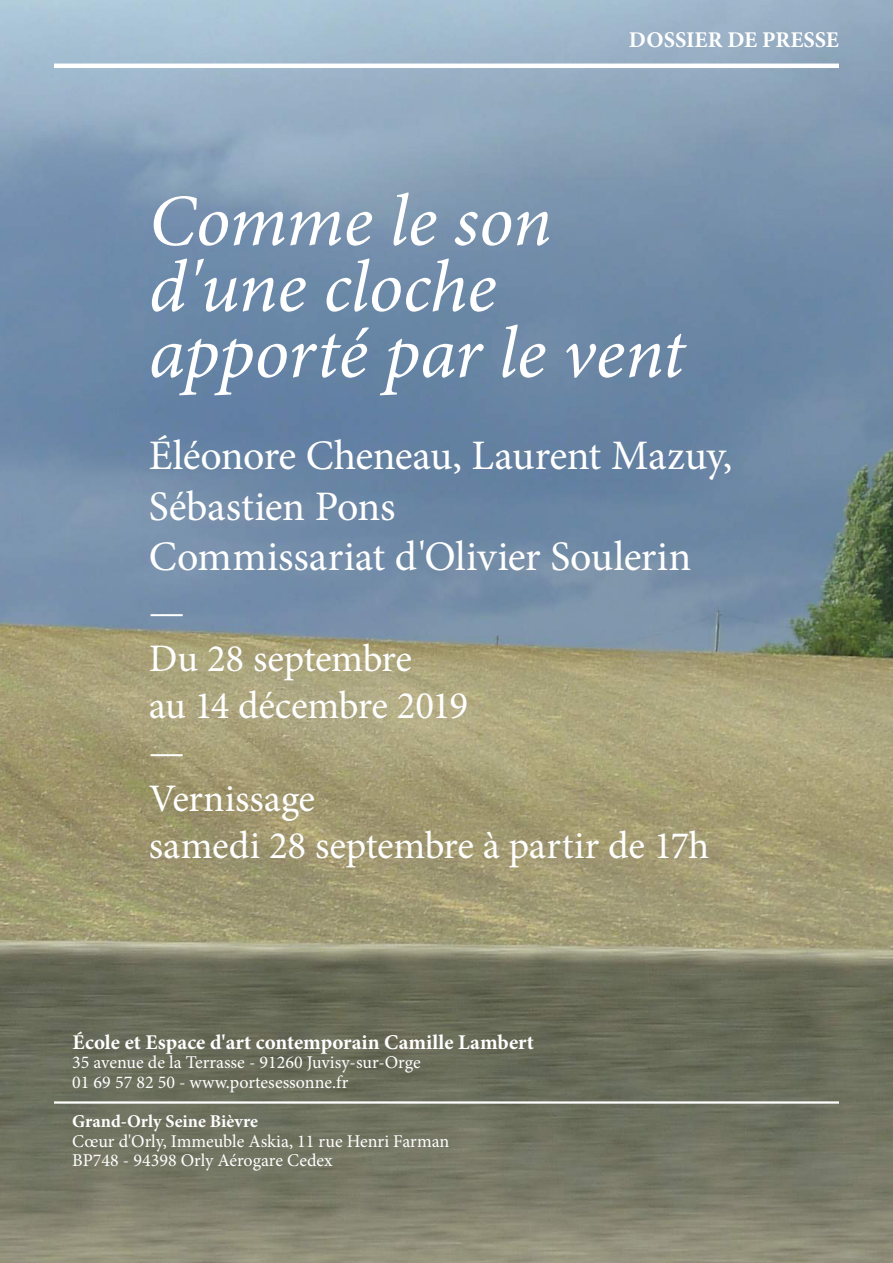
<style>
.page{position:relative;width:893px;height:1263px;background:#fff}
.page>*{position:absolute;margin:0;border:0;box-sizing:border-box;transform-origin:0 0}
.t1{font:italic 73.5px/66px "Minion Pro";letter-spacing:-.005em;color:#fff}
.t2{font:42px/50.4px "Minion Pro";letter-spacing:-.01em;color:#fff}
.t3{font:39px/46.8px "Minion Pro";letter-spacing:-.01em;color:#fff}
.t4{font:700 22.5px "Minion Pro";color:#fff}
.t5{font:700 21px "Minion Pro";letter-spacing:.005em;color:#fff}
.t6{font:18px/19.5px "Minion Pro";color:#fff}
.t7{font:700 18px "Minion Pro";color:#fff}
</style>
<div class="page">
<img style="left:0;top:0;width:893px;height:1263px">
<hr style="left:54px;top:64px;width:785px;height:4px;background:#fff">
<hr style="left:54px;top:1101px;width:785px;height:3px;background:#fff">
<p class="t4" style="left:629px;top:24px;width:212px">DOSSIER DE PRESSE</p>
<h1 class="t1" style="left:149px;top:188px;width:538px">Comme le son d'une cloche apporté par le vent</h1>
<h2 class="t2" style="left:149px;top:431px;width:585px">Éléonore Cheneau, Laurent Mazuy,<br>Sébastien Pons<br>Commissariat d'Olivier Soulerin</h2>
<h3 class="t3" style="left:149px;top:588px;width:562px">—<br>Du 28 septembre<br>au 14 décembre 2019<br>—<br>Vernissage<br>samedi 28 septembre à partir de 17h</h3>
<p class="t5" style="left:72px;top:1027px;width:463px">École et Espace d'art contemporain Camille Lambert</p>
<p class="t6" style="left:72px;top:1053px;width:350px">35 avenue de la Terrasse - 91260 Juvisy-sur-Orge<br>01 69 57 82 50 - www.portesessonne.fr</p>
<p class="t7" style="left:72px;top:1109px;width:187px">Grand-Orly Seine Bièvre</p>
<p class="t6" style="left:72px;top:1131px;width:378px">Cœur d'Orly, Immeuble Askia, 11 rue Henri Farman<br>BP748 - 94398 Orly Aérogare Cedex</p>
</div>
